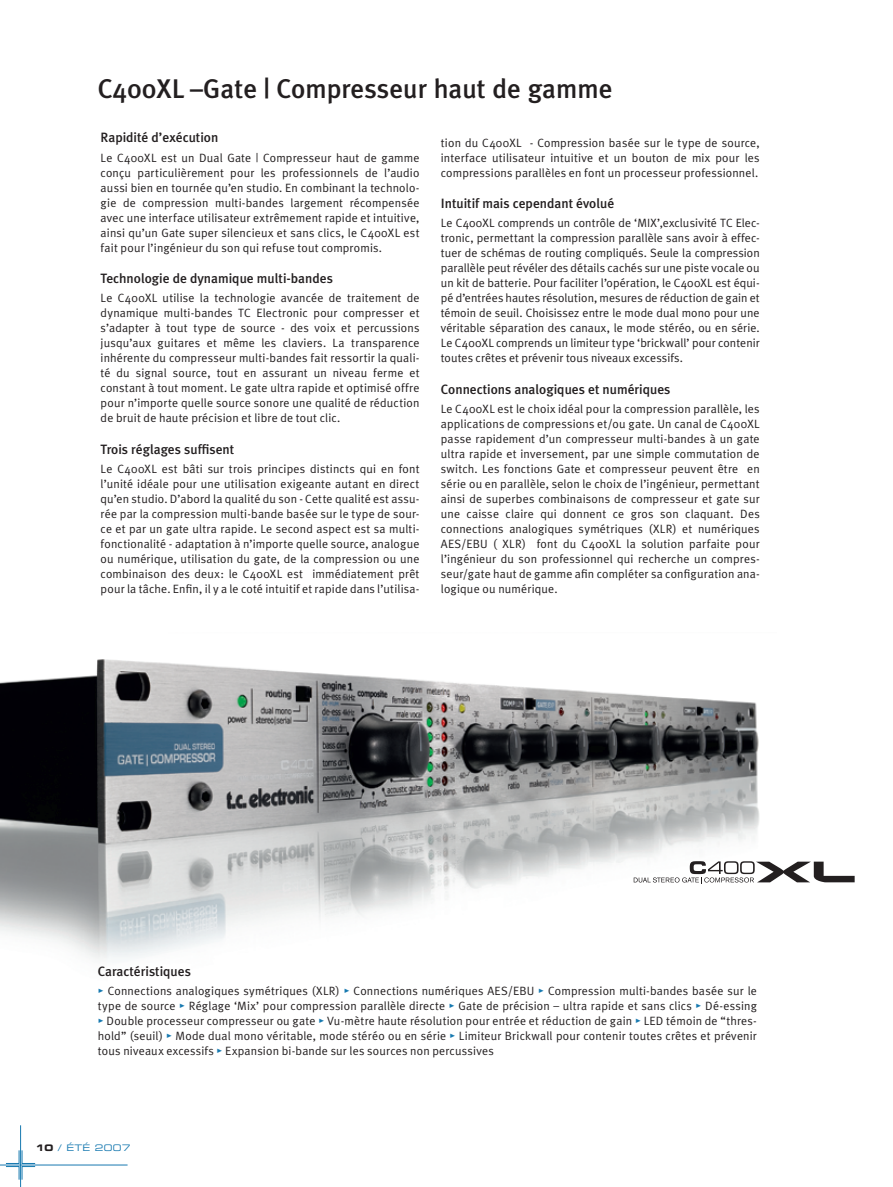
<style>
.page{position:relative;width:893px;height:1187px;background:#fff}
.page>*{position:absolute;margin:0;border:0;box-sizing:border-box;transform-origin:0 0}
.t1{font:500 27px "Meta Plus";color:#231f20}
.t2{font:500 13.5px "Meta Plus";color:#231f20}
.t3{font:12px/15px "Meta Plus Normal";letter-spacing:.015em;color:#231f20;text-align:justify}
.t4{font:9px "Eurostile Extended Two";letter-spacing:.025em;color:#1779b0}
.s1{font-family:"Meta Plus Medium Caps";color:#1779b0}
.s2{font-family:"Eurostile Bold Extended Two";color:#231f20}
</style>
<div class="page">
<hr style="left:20px;top:1125px;width:1px;height:61px;background:#1779b0">
<hr style="left:0;top:1164px;width:128px;height:1px;background:#1779b0">
<svg style="left:5px;top:1149px;width:31px;height:30px"></svg>
<img style="left:0;top:659px;width:759px;height:301px">
<svg style="left:634px;top:861px;width:221px;height:22px"></svg>
<h1 class="t1" style="left:98px;top:73px;width:516px">C400XL –Gate | Compresseur haut de gamme</h1>
<p class="t2" style="left:101px;top:130px;width:119px">Rapidité d’exécution</p>
<p class="t3" style="left:101px;top:150px;width:320px">Le C400XL est un Dual Gate | Compresseur haut de gamme conçu particulièrement pour les professionnels de l’audio aussi bien en tournée qu’en studio. En combinant la technolo&shy;gie de compression multi-bandes largement récompensée avec une interface utilisateur extrêmement rapide et intuitive, ainsi qu’un Gate super silencieux et sans clics, le C400XL est fait pour l’ingénieur du son qui refuse tout compromis.</p>
<p class="t2" style="left:101px;top:270px;width:234px">Technologie de dynamique multi-bandes</p>
<p class="t3" style="left:101px;top:290px;width:320px">Le C400XL utilise la technologie avancée de traitement de dynamique multi-bandes TC Electronic pour compresser et s’adapter à tout type de source - des voix et percussions jusqu’aux guitares et même les claviers. La transparence inhérente du compresseur multi-bandes fait ressortir la quali&shy;té du signal source, tout en assurant un niveau ferme et constant à tout moment. Le gate ultra rapide et optimisé offre pour n’importe quelle source sonore une qualité de réduction de bruit de haute précision et libre de tout clic.</p>
<p class="t2" style="left:101px;top:441px;width:135px">Trois réglages suffisent</p>
<p class="t3" style="left:101px;top:461px;width:320px">Le C400XL est bâti sur trois principes distincts qui en font l’unité idéale pour une utilisation exigeante autant en direct qu’en studio. D’abord la qualité du son - Cette qualité est assu&shy;rée par la compression multi-bande basée sur le type de sour&shy;ce et par un gate ultra rapide. Le second aspect est sa multi&shy;fonctionalité - adaptation à n’importe quelle source, analogue ou numérique, utilisation du gate, de la compression ou une combinaison des deux: le C400XL est immédiatement prêt pour la tâche. Enfin, il y a le coté intuitif et rapide dans l’utilisa-</p>
<p class="t3" style="left:441px;top:135px;width:320px">tion du C400XL - Compression basée sur le type de source, interface utilisateur intuitive et un bouton de mix pour les compressions parallèles en font un processeur professionnel.</p>
<p class="t2" style="left:441px;top:195px;width:175px">Intuitif mais cependant évolué</p>
<p class="t3" style="left:441px;top:215px;width:320px">Le C400XL comprends un contrôle de ‘MIX’,exclusivité TC Elec&shy;tronic, permettant la compression parallèle sans avoir à effec&shy;tuer de schémas de routing compliqués. Seule la compression parallèle peut révéler des détails cachés sur une piste vocale ou un kit de batterie. Pour faciliter l’opération, le C400XL est équi&shy;pé d’entrées hautes résolution, mesures de réduction de gain et témoin de seuil. Choisissez entre le mode dual mono pour une véritable séparation des canaux, le mode stéréo, ou en série.<br>Le C400XL comprends un limiteur type ‘brickwall’ pour contenir toutes crêtes et prévenir tous niveaux excessifs.</p>
<p class="t2" style="left:441px;top:381px;width:231px">Connections analogiques et numériques</p>
<p class="t3" style="left:441px;top:401px;width:320px">Le C400XL est le choix idéal pour la compression parallèle, les applications de compressions et/ou gate. Un canal de C400XL passe rapidement d’un compresseur multi-bandes à un gate ultra rapide et inversement, par une simple commutation de switch. Les fonctions Gate et compresseur peuvent être en série ou en parallèle, selon le choix de l’ingénieur, permettant ainsi de superbes combinaisons de compresseur et gate sur une caisse claire qui donnent ce gros son claquant. Des connections analogiques symétriques (XLR) et numériques AES/EBU ( XLR) font du C400XL la solution parfaite pour l’ingénieur du son professionnel qui recherche un compres&shy;seur/gate haut de gamme afin compléter sa configuration ana&shy;logique ou numérique.</p>
<p class="t2" style="left:98px;top:963px;width:95px">Caractéristiques</p>
<p class="t3" style="left:98px;top:982px;width:661px"><span class="s1">•</span> Connections analogiques symétriques (XLR) <span class="s1">•</span> Connections numériques AES/EBU <span class="s1">•</span> Compression multi-bandes basée sur le type de source <span class="s1">•</span> Réglage ‘Mix’ pour compression parallèle directe <span class="s1">•</span> Gate de précision – ultra rapide et sans clics <span class="s1">•</span> Dé-essing</p>
<p class="t3" style="left:98px;top:1012px;width:661px"><span class="s1">•</span> Double processeur compresseur ou gate <span class="s1">•</span> Vu-mètre haute résolution pour entrée et réduction de gain <span class="s1">•</span> LED témoin de “thres&shy;hold” (seuil) <span class="s1">•</span> Mode dual mono véritable, mode stéréo ou en série <span class="s1">•</span> Limiteur Brickwall pour contenir toutes crêtes et prévenir tous niveaux excessifs <span class="s1">•</span> Expansion bi-bande sur les sources non percussives</p>
<p class="t4" style="left:35px;top:1141px;width:96px"><span class="s2">10</span> / été 2007</p>
</div>
